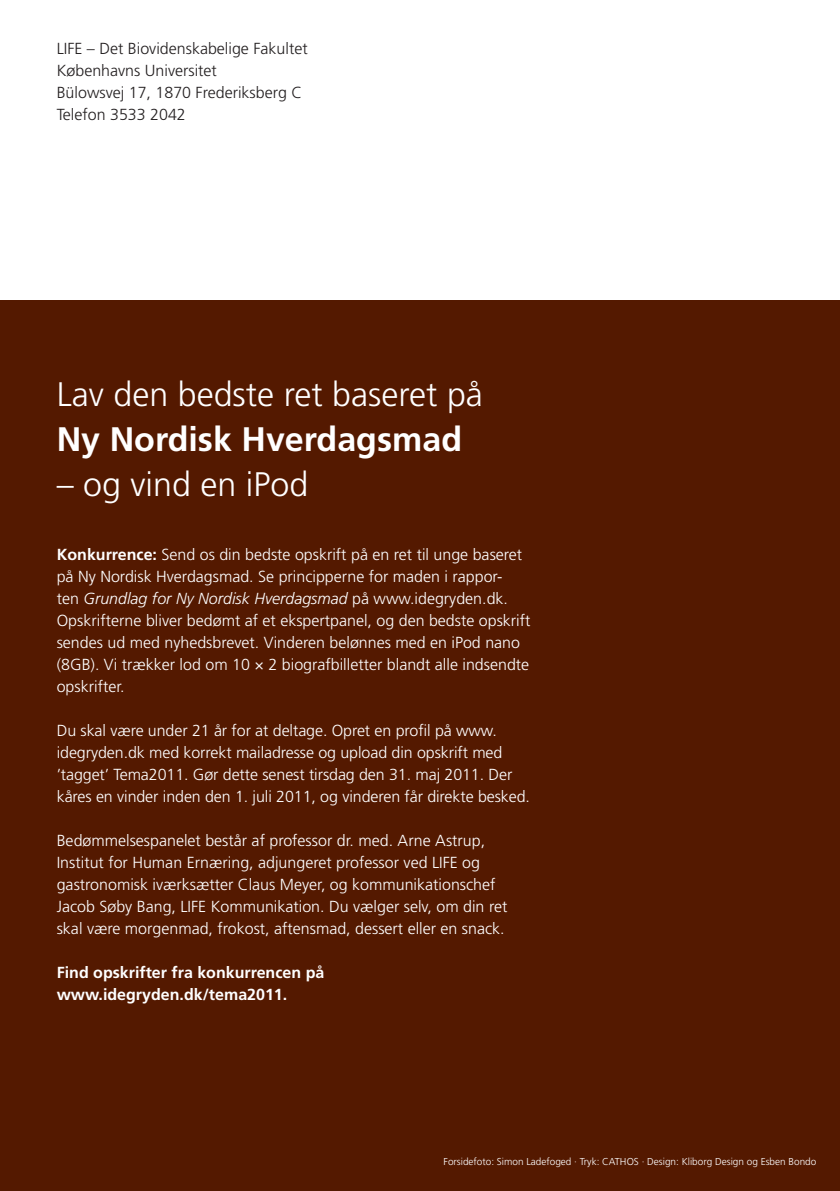
<style>
.page{position:relative;width:840px;height:1191px;background:#fff}
.page>*{position:absolute;margin:0;border:0;box-sizing:border-box;transform-origin:0 0}
.t1{font:300 34px "Frutiger";color:#fff}
.t2{font:700 34px "Frutiger";color:#fff}
.t3{font:300 16px/22px "Frutiger";color:#fff}
.t4{font:300 16px/22px "Frutiger";color:#231f20}
.t5{font:700 16px/22px "Frutiger";color:#fff}
.t6{font:300 10px "Frutiger LT Std";color:#fff}
.s1{font-weight:700}
.s2{font-style:italic}
</style>
<div class="page">
<div style="left:0;top:301px;width:839px;height:890px;background:#541900"></div>
<p class="t4" style="left:57px;top:38px;width:252px">LIFE – Det Biovidenskabelige Fakultet<br>Københavns Universitet<br>Bülowsvej 17, 1870 Frederiksberg C<br>Telefon 3533 2042</p>
<h1 class="t1" style="left:57px;top:375px;width:427px">Lav den bedste ret baseret på</h1>
<h1 class="t2" style="left:57px;top:419px;width:406px">Ny Nordisk Hverdagsmad</h1>
<h1 class="t1" style="left:57px;top:464px;width:253px">– og vind en iPod</h1>
<p class="t3" style="left:57px;top:543px;width:475px"><span class="s1">Konkurrence:</span> Send os din bedste opskrift på en ret til unge baseret på Ny Nordisk Hverdagsmad. Se principperne for maden i rappor-<br>ten <span class="s2">Grundlag for Ny Nordisk Hverdagsmad</span> på www.idegryden.dk.<br>Opskrifterne bliver bedømt af et ekspertpanel, og den bedste opskrift sendes ud med nyhedsbrevet. Vinderen belønnes med en iPod nano (8GB). Vi trækker lod om 10 × 2 biografbilletter blandt alle indsendte opskrifter.</p>
<p class="t3" style="left:57px;top:719px;width:474px">Du skal være under 21 år for at deltage. Opret en profil på www. idegryden.dk med korrekt mailadresse og upload din opskrift med ’tagget’ Tema2011. Gør dette senest tirsdag den 31. maj 2011. Der kåres en vinder inden den 1. juli 2011, og vinderen får direkte besked.</p>
<p class="t3" style="left:57px;top:829px;width:452px">Bedømmelsespanelet består af professor dr. med. Arne Astrup, Institut for Human Ernæring, adjungeret professor ved LIFE og gastronomisk iværksætter Claus Meyer, og kommunikationschef Jacob Søby Bang, LIFE Kommunikation. Du vælger selv, om din ret skal være morgenmad, frokost, aftensmad, dessert eller en snack.</p>
<p class="t5" style="left:57px;top:961px;width:269px">Find opskrifter fra konkurrencen på www.idegryden.dk/tema2011.</p>
<p class="t6" style="left:443px;top:1155px;width:374px">Forsidefoto: Simon Ladefoged · Tryk: CATHOS · Design: Kliborg Design og Esben Bondo</p>
</div>
